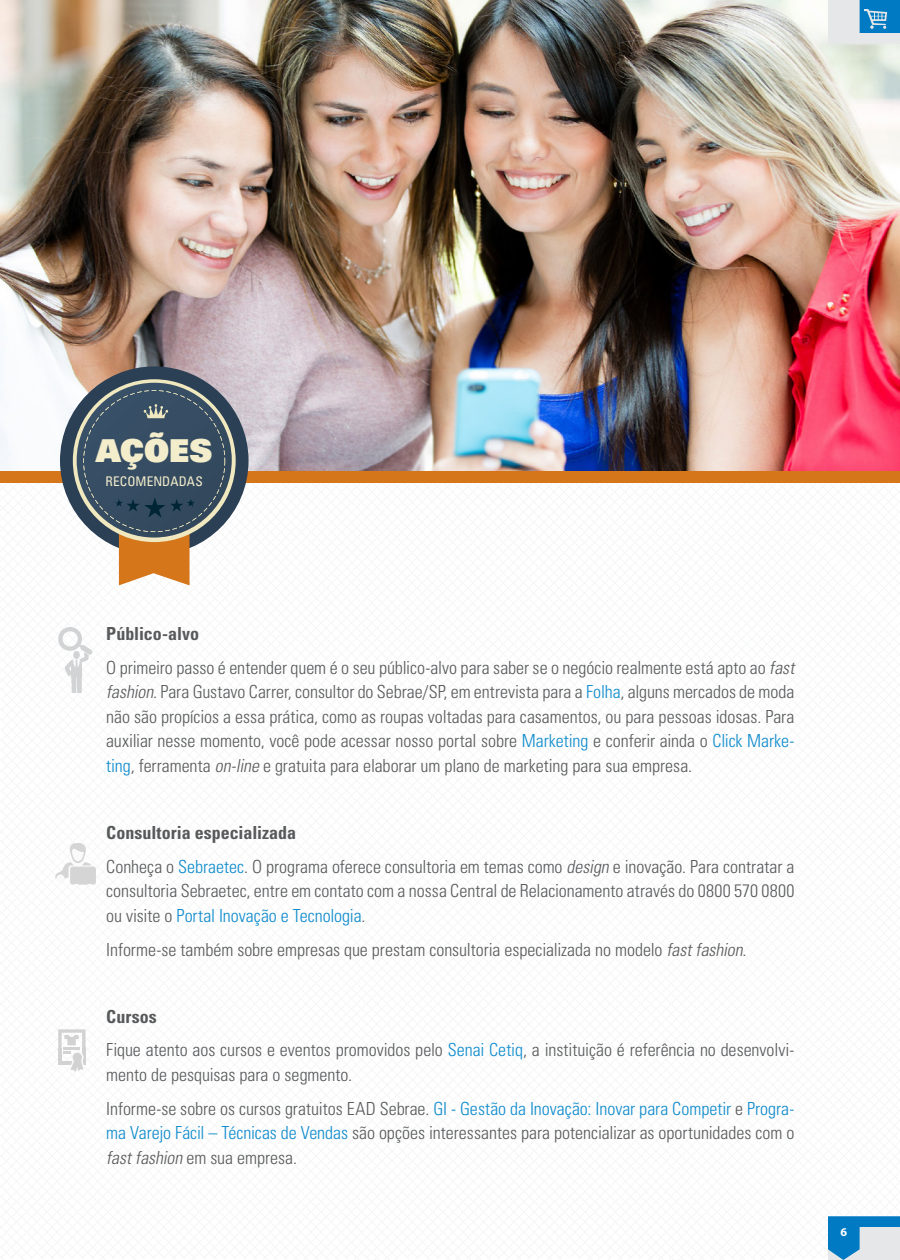
<style>
.page{position:relative;width:900px;height:1260px;background:#fff}
.page>*{position:absolute;margin:0;border:0;box-sizing:border-box;transform-origin:0 0}
.t1{font:31.65px "Univers LT Std X Black";color:#f3edcc}
.t2{font:300 condensed 18px/24.6px "Univers LT Std";color:#58595b}
.t3{font:condensed 13.35px "Univers LT Std";letter-spacing:.005em;color:#f3edcc}
.t4{font:700 12px "Myriad Pro";color:#fff}
.s1{font-weight:700}
.s2{font-style:italic}
.s3{color:#0e8bcc}
</style>
<div class="page">
<svg style="left:828px;top:1216px;width:72px;height:44px;background:#6eaed4"></svg>
<img style="left:0;top:0;width:900px;height:471px">
<div style="left:0;top:471px;width:900px;height:12px;background:#d5761a"></div>
<svg style="left:60px;top:366px;width:189px;height:189px;background:#435461"></svg>
<svg style="left:77px;top:383px;width:155px;height:202px;background:#6f7578"></svg>
<svg style="left:55px;top:843px;width:41px;height:42px"></svg>
<div style="left:56px;top:875px;width:9px;height:8px;background:#fafafa;border-radius:50%"></div>
<svg style="left:58px;top:627px;width:35px;height:66px"></svg>
<svg style="left:58px;top:1029px;width:28px;height:43px"></svg>
<img style="left:690px;top:0;width:210px;height:201px">
<h1 class="t1" style="left:96px;top:430px;width:118px">Ações</h1>
<p class="t3" style="left:106px;top:473px;width:99px">RECOMENDADAS</p>
<p class="t2" style="left:106px;top:617px;width:693px;line-height:33.6px"><span class="s1">Público-alvo<br></span>O primeiro passo é entender quem é o seu público-alvo para saber se o negócio realmente está apto ao <span class="s2">fast</span></p>
<p class="t2" style="left:106px;top:680px;width:690px;text-align:justify"><span class="s2">fashion</span>. Para Gustavo Carrer, consultor do Sebrae/SP, em entrevista para a <span class="s3">Folha</span>, alguns mercados de moda não são propícios a essa prática, como as roupas voltadas para casamentos, ou para pessoas idosas. Para auxiliar nesse momento, você pode acessar nosso portal sobre <span class="s3">Marketing</span> e conferir ainda o <span class="s3">Click Marke&shy;ting</span>, ferramenta <span class="s2">on-line</span> e gratuita para elaborar um plano de marketing para sua empresa.</p>
<p class="t2" style="left:106px;top:816px;width:690px;line-height:33.6px"><span class="s1">Consultoria especializada<br></span>Conheça o <span class="s3">Sebraetec</span>. O programa oferece consultoria em temas como <span class="s2">design</span> e inovação. Para contratar a</p>
<p class="t2" style="left:106px;top:879px;width:690px">consultoria Sebraetec, entre em contato com a nossa Central de Relacionamento através do 0800 570 0800 ou visite o <span class="s3">Portal Inovação e Tecnologia</span>.</p>
<p class="t2" style="left:106px;top:937px;width:642px">Informe-se também sobre empresas que prestam consultoria especializada no modelo <span class="s2">fastfashion</span>.</p>
<p class="t2" style="left:106px;top:1000px;width:690px;line-height:33.6px"><span class="s1">Cursos<br></span>Fique atento aos cursos e eventos promovidos pelo <span class="s3">Senai Cetiq</span>, a instituição é referência no desenvolvi-</p>
<p class="t2" style="left:106px;top:1058px;width:690px;line-height:33.6px">mento de pesquisas para o segmento.<br>Informe-se sobre os cursos gratuitos EAD Sebrae. <span class="s3">GI - Gestão da Inovação: Inovar para Competir</span> e <span class="s3">Progra-</span></p>
<p class="t2" style="left:106px;top:1121px;width:690px"><span class="s3">ma Varejo Fácil – Técnicas de Vendas</span> são opções interessantes para potencializar as oportunidades com o <span class="s2">fastfashion</span> em sua empresa.</p>
<p class="t4" style="left:840px;top:1224px;width:8px">6</p>
</div>
